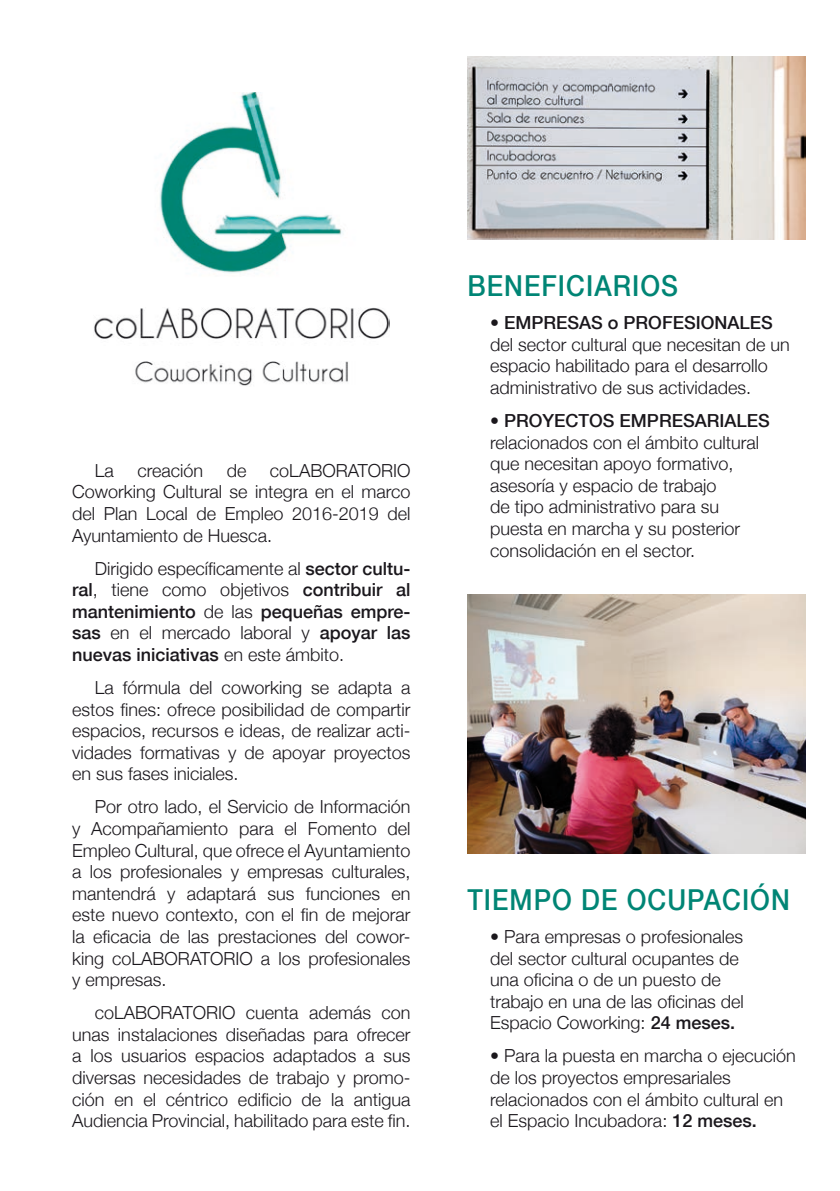
<style>
.page{position:relative;width:840px;height:1191px;background:#fff}
.page>*{position:absolute;margin:0;border:0;box-sizing:border-box;transform-origin:0 0}
.t1{font:500 28.8px "Helvetica Neue";letter-spacing:.04em;color:#008575;scale:.9 1}
.t2{font:300 18px/21.6px "Helvetica Neue";color:#1a171c;text-align:justify}
.t3{font:500 18px/21.6px "Helvetica Neue";color:#1a171c;text-align:justify}
.s1{font-weight:300}
.s2{font-weight:500}
</style>
<div class="page">
<img style="left:94px;top:93px;width:295px;height:293px">
<img style="left:467px;top:57px;width:338px;height:183px">
<img style="left:467px;top:594px;width:338px;height:259px">
<p class="t2" style="left:72px;top:458px;width:340px;text-indent:198px">coLABORATORIO Coworking Cultural se integra en el marco del Plan Local de Empleo 2016-2019 del Ayuntamiento de Huesca.</p>
<p class="t3" style="left:72px;top:556px;width:340px;text-indent:23px"><span class="s1">Dirigido específicamente al</span> sector cultu&shy;ral<span class="s1">, tiene como objetivos</span> contribuir al mantenimiento <span class="s1">de las</span> pequeñas empre&shy;sas <span class="s1">en el mercado laboral y</span> apoyar las nuevas iniciativas <span class="s1">en este ámbito.</span></p>
<p class="t2" style="left:72px;top:675px;width:340px;text-indent:23px">La fórmula del coworking se adapta a estos fines: ofrece posibilidad de compartir espacios, recursos e ideas, de realizar acti&shy;vidades formativas y de apoyar proyectos en sus fases iniciales.</p>
<p class="t2" style="left:72px;top:795px;width:340px;text-indent:23px">Por otro lado, el Servicio de Información y Acompañamiento para el Fomento del Empleo Cultural, que ofrece el Ayuntamiento a los profesionales y empresas culturales, mantendrá y adaptará sus funciones en este nuevo contexto, con el fin de mejorar la eficacia de las prestaciones del cowor&shy;king coLABORATORIO a los profesionales y empresas.</p>
<p class="t2" style="left:72px;top:1001px;width:340px;text-indent:23px">coLABORATORIO cuenta además con unas instalaciones diseñadas para ofrecer a los usuarios espacios adaptados a sus diversas necesidades de trabajo y promo&shy;ción en el céntrico edificio de la antigua Audiencia Provincial, habilitado para este fin.</p>
<p class="t2" style="left:95px;top:458px;width:21px">La</p>
<p class="t2" style="left:137px;top:458px;width:67px">creación</p>
<p class="t2" style="left:226px;top:458px;width:21px">de</p>
<h1 class="t1" style="left:467px;top:263px;width:235px">BENEFICIARIOS</h1>
<p class="t2" style="left:490px;top:311px;width:301px;text-align:left">• <span class="s2">EMPRESAS o PROFESIONALES </span>del sector cultural que necesitan de un espacio habilitado para el desarrollo administrativo de sus actividades.</p>
<p class="t2" style="left:490px;top:409px;width:281px;text-align:left">• <span class="s2">PROYECTOS EMPRESARIALES </span>relacionados con el ámbito cultural que necesitan apoyo formativo, asesoría y espacio de trabajo<br>de tipo administrativo para su puesta en marcha y su posterior consolidación en el sector.</p>
<h1 class="t1" style="left:467px;top:876px;width:359px">TIEMPO DE OCUPACIÓN</h1>
<p class="t2" style="left:490px;top:924px;width:255px;text-align:left">• Para empresas o profesionales del sector cultural ocupantes de una oficina o de un puesto de trabajo en una de las oficinas del<br>Espacio Coworking: <span class="s2">24 meses.</span></p>
<p class="t2" style="left:490px;top:1044px;width:307px;text-align:left">• Para la puesta en marcha o ejecución de los proyectos empresariales relacionados con el ámbito cultural en el Espacio Incubadora: <span class="s2">12 meses.</span></p>
</div>
